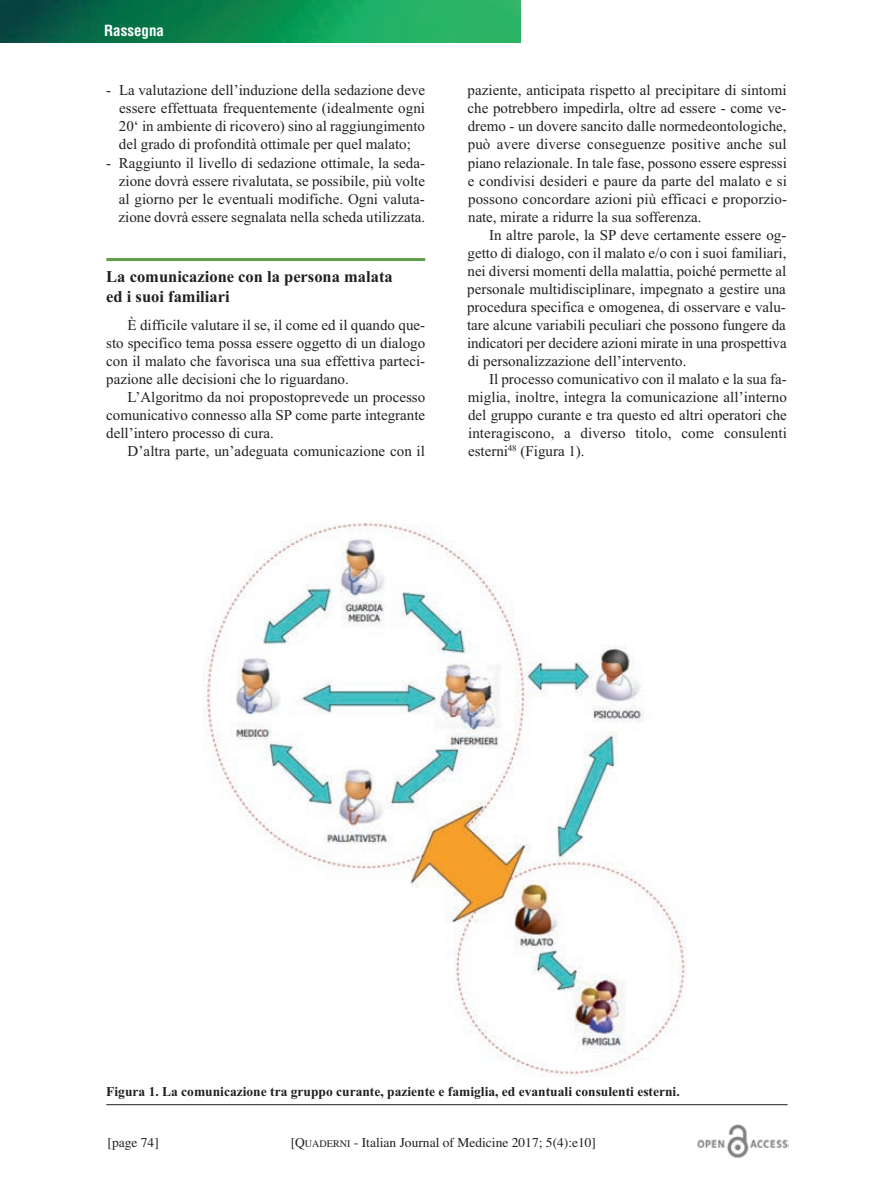
<style>
.page{position:relative;width:893px;height:1191px;background:#fff}
.page>*{position:absolute;margin:0;border:0;box-sizing:border-box;transform-origin:0 0}
.t1{font:700 16.5px/19.8px "Times New Roman";color:#231f20}
.t2{font:15px/18px "Times New Roman";color:#231f20;text-align:justify}
.t3{font:700 condensed 15px "Helvetica";color:#fff}
.t4{font:700 13.5px "Times New Roman";color:#231f20}
.t5{font:13.5px "Times";color:#231f20}
.s1{font-size:10.2px}
</style>
<div class="page">
<img style="left:0;top:0;width:520px;height:42px">
<hr style="left:106px;top:258px;width:319px;height:3px;background:#609f4a">
<img style="left:697px;top:1124px;width:91px;height:34px">
<hr style="left:106px;top:1104px;width:682px;height:1px;background:#231f20">
<img style="left:203px;top:523px;width:484px;height:553px">
<p class="t3" style="left:104px;top:22px;width:61px">Rassegna</p>
<p class="t2" style="left:119px;top:81px;width:308px;text-indent:-13px">- La valutazione dell’induzione della sedazione deve essere effettuata frequentemente (idealmente ogni 20‘ in ambiente di ricovero) sino al raggiungimento del grado di profondità ottimale per quel malato;</p>
<p class="t2" style="left:119px;top:153px;width:308px;text-indent:-13px">- Raggiunto il livello di sedazione ottimale, la seda&shy;zione dovrà essere rivalutata, se possibile, più volte al giorno per le eventuali modifiche. Ogni valuta&shy;zione dovrà essere segnalata nella scheda utilizzata.</p>
<p class="t1" style="left:106px;top:267px;width:288px">La comunicazione con la persona malata ed i suoi familiari</p>
<p class="t2" style="left:106px;top:315px;width:320px;text-indent:21px">È difficile valutare il se, il come ed il quando que&shy;sto specifico tema possa essere oggetto di un dialogo con il malato che favorisca una sua effettiva parteci&shy;pazione alle decisioni che lo riguardano.</p>
<p class="t2" style="left:106px;top:387px;width:320px;text-indent:21px">L’Algoritmo da noi propostoprevede un processo comunicativo connesso alla SP come parte integrante dell’intero processo di cura.</p>
<p class="t2" style="left:128px;top:441px;width:299px">D’altra parte, un’adeguata comunicazione con il</p>
<p class="t2" style="left:468px;top:81px;width:321px">paziente, anticipata rispetto al precipitare di sintomi che potrebbero impedirla, oltre ad essere - come ve&shy;dremo - un dovere sancito dalle normedeontologiche, può avere diverse conseguenze positive anche sul piano relazionale. In tale fase, possono essere espressi e condivisi desideri e paure da parte del malato e si possono concordare azioni più efficaci e proporzio&shy;nate, mirate a ridurre la sua sofferenza.</p>
<p class="t2" style="left:467px;top:225px;width:321px;text-indent:22px">In altre parole, la SP deve certamente essere og&shy;getto di dialogo, con il malato e/o con i suoi familiari, nei diversi momenti della malattia, poiché permette al personale multidisciplinare, impegnato a gestire una procedura specifica e omogenea, di osservare e valu&shy;tare alcune variabili peculiari che possono fungere da indicatori per decidere azioni mirate in una prospettiva di personalizzazione dell’intervento.</p>
<p class="t2" style="left:468px;top:369px;width:321px;text-indent:21px">Il processo comunicativo con il malato e la sua fa&shy;miglia, inoltre, integra la comunicazione all’interno del gruppo curante e tra questo ed altri operatori che interagiscono, a diverso titolo, come consulenti esterni<sup>48</sup> (Figura 1).</p>
<p class="t4" style="left:106px;top:1083px;width:575px">Figura 1. La comunicazione tra gruppo curante, paziente e famiglia, ed evantuali consulenti esterni.</p>
<p class="t5" style="left:107px;top:1134px;width:53px">[page 74]</p>
<p class="t5" style="left:291px;top:1134px;width:307px">[Q<span class="s1">UADERNI</span> - Italian Journal of Medicine 2017; 5(4):e10]</p>
</div>
